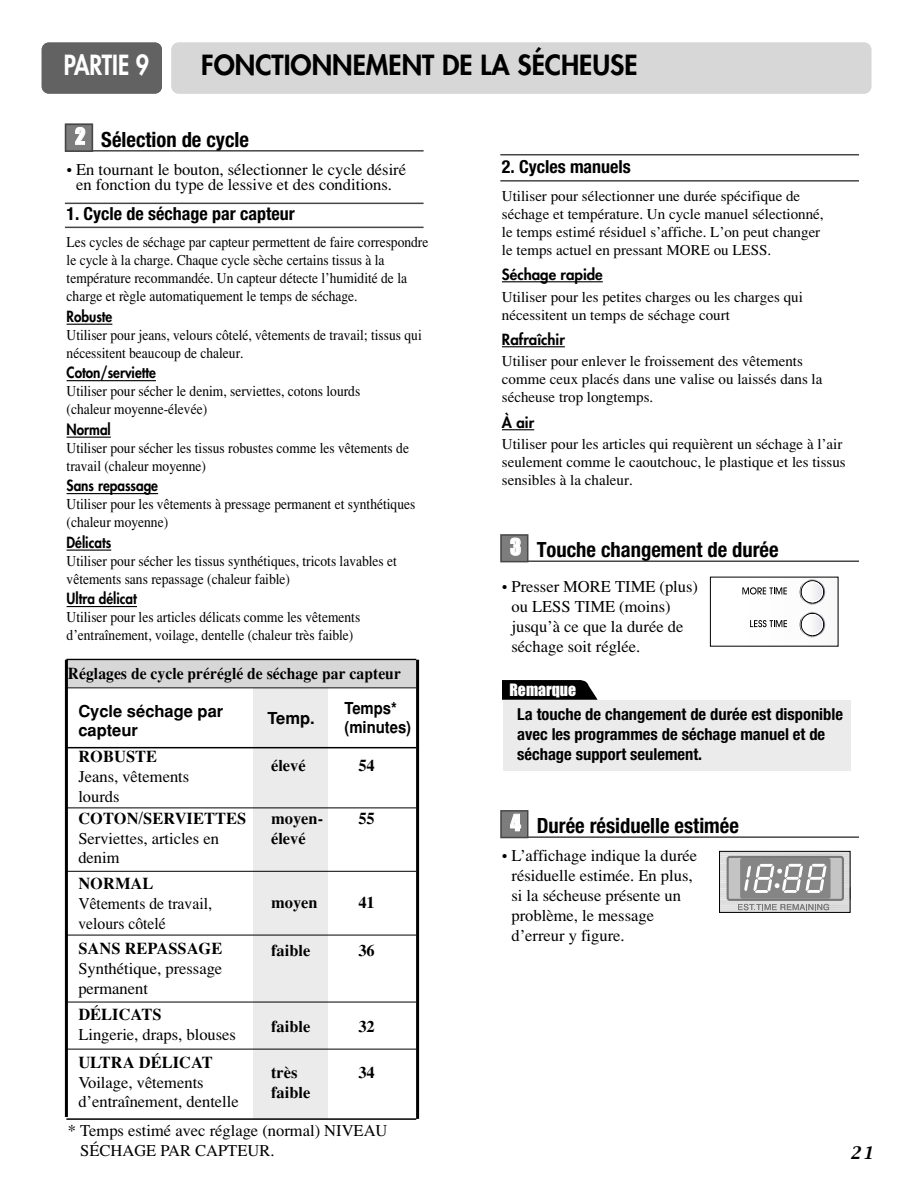
<style>
.page{position:relative;width:914px;height:1190px;background:#fff}
.page>*{position:absolute;margin:0;border:0;box-sizing:border-box;transform-origin:0 0}
.t1{font:800 27px "Futura";color:#000}
.t2{font:800 27px "Futura";color:#fff;scale:.85 1}
.t3{font:700 condensed 21px "Helvetica Neue";color:#000}
.t4{font:700 condensed 18px "Helvetica Neue";color:#000}
.t5{font:16.5px/19.8px "Times";color:#000}
.t6{font:700 16.5px/19.8px "Times";color:#000}
.t7{font:700 condensed 16.5px/19.8px "Helvetica Neue";color:#000}
.t8{font:700 16.5px "Times";color:#000;scale:.95 1}
.t9{font:16.5px/19.8px "Times";color:#000;scale:.95 1}
.t10{font:700 16.5px/19.8px "Helvetica";color:#000}
.t11{font:700 16.5px/19.8px "Helvetica";color:#000;scale:.9 1}
.t12{font:15.75px "Impact";color:#fff}
.t13{font:15px/18px "Times";color:#000;scale:.9 1}
.t14{font:15px/18px "Times";color:#000}
.t15{font:800 15px "Futura";color:#000;scale:.9 1}
.t16{font:800 15px "Futura";color:#000}
.t17{font:italic 15px "Capitals";color:#000}
.s1{font-family:"Impact";font-weight:400;font-stretch:normal;color:#fff}
</style>
<div class="page">
<div style="left:42px;top:43px;width:120px;height:51px;background:#626262;border-radius:7px"></div>
<div style="left:171px;top:43px;width:700px;height:51px;background:#d7d7d7;border-radius:7px"></div>
<div style="left:253px;top:688px;width:74px;height:431px;background:#ebebeb"></div>
<div style="left:67px;top:661px;width:349px;height:25px;background:#d7d7d7"></div>
<hr style="left:66px;top:658px;width:350px;height:2px;background:#000">
<hr style="left:66px;top:1118px;width:350px;height:1px;background:#000">
<hr style="left:66px;top:687px;width:350px;height:1px;background:#000">
<hr style="left:66px;top:747px;width:350px;height:1px;background:#000">
<hr style="left:66px;top:807px;width:350px;height:1px;background:#000">
<hr style="left:66px;top:871px;width:350px;height:1px;background:#000">
<hr style="left:66px;top:934px;width:350px;height:1px;background:#000">
<hr style="left:66px;top:1048px;width:350px;height:1px;background:#000">
<hr style="left:66px;top:1001px;width:350px;height:1px;background:#000">
<hr style="left:416px;top:659px;width:3px;height:459px;background:#000">
<hr style="left:65px;top:659px;width:3px;height:458px;background:#000">
<hr style="left:88px;top:150px;width:335px;height:2px;background:#464646">
<hr style="left:65px;top:226px;width:358px;height:2px;background:#464646">
<hr style="left:65px;top:202px;width:358px;height:2px;background:#464646">
<hr style="left:500px;top:154px;width:359px;height:1px;background:#464646">
<hr style="left:500px;top:180px;width:359px;height:2px;background:#464646">
<svg style="left:742px;top:579px;width:84px;height:59px"></svg>
<svg style="left:719px;top:853px;width:131px;height:60px;background:#aaa"></svg>
<div style="left:719px;top:851px;width:131px;height:61px;border:1px solid #000"></div>
<div style="left:503px;top:700px;width:347px;height:71px;background:#ebebeb"></div>
<svg style="left:503px;top:680px;width:94px;height:19px;background:#101010"></svg>
<div style="left:66px;top:124px;width:26px;height:27px;background:#7d7d7d"></div>
<div style="left:65px;top:124px;width:28px;height:28px;border:2px solid #464646"></div>
<hr style="left:524px;top:560px;width:335px;height:2px;background:#464646">
<div style="left:501px;top:535px;width:26px;height:26px;background:#7d7d7d"></div>
<div style="left:500px;top:534px;width:28px;height:28px;border:2px solid #464646"></div>
<hr style="left:524px;top:836px;width:335px;height:2px;background:#464646">
<div style="left:501px;top:810px;width:26px;height:27px;background:#7d7d7d"></div>
<div style="left:500px;top:810px;width:28px;height:28px;border:2px solid #464646"></div>
<hr style="left:67px;top:324px;width:45px;height:1px;background:#000">
<hr style="left:67px;top:380px;width:89px;height:1px;background:#000">
<hr style="left:67px;top:436px;width:44px;height:2px;background:#000">
<hr style="left:67px;top:493px;width:91px;height:1px;background:#000">
<hr style="left:67px;top:549px;width:44px;height:1px;background:#000">
<hr style="left:67px;top:606px;width:70px;height:1px;background:#000">
<hr style="left:502px;top:281px;width:101px;height:1px;background:#000">
<hr style="left:502px;top:346px;width:63px;height:1px;background:#000">
<hr style="left:502px;top:429px;width:32px;height:1px;background:#000">
<h1 class="t2" style="left:64px;top:52px;width:102px">PARTIE 9</h1>
<h1 class="t1" style="left:201px;top:52px;width:438px">FONCTIONNEMENT DE LA SÉCHEUSE</h1>
<h2 class="t3" style="left:75px;top:131px;width:175px"><span class="s1">2</span> Sélection de cycle</h2>
<p class="t5" style="left:66px;top:163px;width:341px;line-height:15px;text-align:center">• En tournant le bouton, sélectionner le cycle désiré en fonction du type de lessive et des conditions.</p>
<p class="t4" style="left:66px;top:207px;width:230px">1. Cycle de séchage par capteur</p>
<p class="t13" style="left:67px;top:234px;width:403px">Les cycles de séchage par capteur permettent de faire correspondre le cycle à la charge. Chaque cycle sèche certains tissus à la température recommandée. Un capteur détecte l’humidité de la charge et règle automatiquement le temps de séchage.</p>
<p class="t15" style="left:67px;top:309px;width:52px">Robuste</p>
<p class="t13" style="left:67px;top:327px;width:396px">Utiliser pour jeans, velours côtelé, vêtements de travail; tissus qui nécessitent beaucoup de chaleur.</p>
<p class="t15" style="left:67px;top:366px;width:101px">Coton/serviette</p>
<p class="t13" style="left:67px;top:383px;width:328px">Utiliser pour sécher le denim, serviettes, cotons lourds (chaleur moyenne-élevée)</p>
<p class="t15" style="left:67px;top:422px;width:51px">Normal</p>
<p class="t13" style="left:67px;top:440px;width:382px">Utiliser pour sécher les tissus robustes comme les vêtements de travail (chaleur moyenne)</p>
<p class="t15" style="left:67px;top:478px;width:103px">Sans repassage</p>
<p class="t13" style="left:67px;top:496px;width:389px">Utiliser pour les vêtements à pressage permanent et synthétiques (chaleur moyenne)</p>
<p class="t15" style="left:67px;top:535px;width:51px">Délicats</p>
<p class="t13" style="left:67px;top:553px;width:368px">Utiliser pour sécher les tissus synthétiques, tricots lavables et vêtements sans repassage (chaleur faible)</p>
<p class="t15" style="left:67px;top:591px;width:80px">Ultra délicat</p>
<p class="t13" style="left:67px;top:609px;width:328px">Utiliser pour les articles délicats comme les vêtements d’entraînement, voilage, dentelle (chaleur très faible)</p>
<p class="t8" style="left:68px;top:667px;width:352px">Réglages de cycle préréglé de séchage par capteur</p>
<p class="t10" style="left:78px;top:702px;width:146px">Cycle séchage par capteur</p>
<p class="t10" style="left:267px;top:709px;width:49px">Temp.</p>
<p class="t6" style="left:271px;top:757px;width:36px">élevé</p>
<p class="t6" style="left:78px;top:748px;width:80px">ROBUSTE</p>
<p class="t5" style="left:78px;top:768px;width:112px">Jeans, vêtements lourds</p>
<p class="t6" style="left:78px;top:809px;width:169px">COTON/SERVIETTES</p>
<p class="t5" style="left:78px;top:829px;width:142px">Serviettes, articles en denim</p>
<p class="t6" style="left:78px;top:875px;width:77px">NORMAL</p>
<p class="t9" style="left:78px;top:895px;width:142px">Vêtements de travail, velours côtelé</p>
<p class="t6" style="left:78px;top:940px;width:146px">SANS REPASSAGE</p>
<p class="t5" style="left:78px;top:960px;width:145px">Synthétique, pressage permanent</p>
<p class="t6" style="left:78px;top:1006px;width:85px">DÉLICATS</p>
<p class="t5" style="left:78px;top:1026px;width:159px">Lingerie, draps, blouses</p>
<p class="t6" style="left:78px;top:1053px;width:136px">ULTRA DÉLICAT</p>
<p class="t5" style="left:78px;top:1073px;width:162px">Voilage, vêtements d’entraînement, dentelle</p>
<p class="t6" style="left:271px;top:810px;width:54px">moyen&shy;élevé</p>
<p class="t6" style="left:271px;top:894px;width:48px">moyen</p>
<p class="t6" style="left:271px;top:942px;width:41px">faible</p>
<p class="t6" style="left:271px;top:1017px;width:41px">faible</p>
<p class="t6" style="left:271px;top:1064px;width:41px">très faible</p>
<p class="t11" style="left:344px;top:699px;width:76px">Temps* (minutes)</p>
<p class="t6" style="left:358px;top:757px;width:18px">54</p>
<p class="t6" style="left:358px;top:810px;width:18px">55</p>
<p class="t6" style="left:358px;top:894px;width:18px">41</p>
<p class="t6" style="left:358px;top:942px;width:18px">36</p>
<p class="t6" style="left:358px;top:1017px;width:18px">32</p>
<p class="t6" style="left:358px;top:1064px;width:18px">34</p>
<p class="t5" style="left:80px;top:1121px;width:309px;text-indent:-12px">* Temps estimé avec réglage (normal) NIVEAU<br>SÉCHAGE PAR CAPTEUR.</p>
<p class="t4" style="left:501px;top:160px;width:131px">2. Cycles manuels</p>
<p class="t14" style="left:502px;top:188px;width:323px">Utiliser pour sélectionner une durée spécifique de séchage et température. Un cycle manuel sélectionné, le temps estimé résiduel s’affiche. L’on peut changer le temps actuel en pressant MORE ou LESS.</p>
<p class="t16" style="left:502px;top:267px;width:102px">Séchage rapide</p>
<p class="t14" style="left:502px;top:289px;width:302px">Utiliser pour les petites charges ou les charges qui nécessitent un temps de séchage court</p>
<p class="t16" style="left:502px;top:332px;width:64px">Rafraîchir</p>
<p class="t14" style="left:502px;top:354px;width:322px">Utiliser pour enlever le froissement des vêtements comme ceux placés dans une valise ou laissés dans la sécheuse trop longtemps.</p>
<p class="t16" style="left:502px;top:415px;width:34px">À air</p>
<p class="t14" style="left:502px;top:437px;width:345px">Utiliser pour les articles qui requièrent un séchage à l’air seulement comme le caoutchouc, le plastique et les tissus sensibles à la chaleur.</p>
<h2 class="t3" style="left:510px;top:542px;width:270px"><span class="s1">3</span> Touche changement de durée</h2>
<p class="t5" style="left:511px;top:578px;width:188px;text-indent:-10px">• Presser MORE TIME (plus) ou LESS TIME (moins) jusqu’à ce que la durée de séchage soit réglée.</p>
<p class="t12" style="left:509px;top:684px;width:68px">Remarque</p>
<p class="t7" style="left:517px;top:706px;width:327px">La touche de changement de durée est disponible avec les programmes de séchage manuel et de séchage support seulement.</p>
<h2 class="t3" style="left:510px;top:818px;width:230px"><span class="s1">4</span> Durée résiduelle estimée</h2>
<p class="t5" style="left:511px;top:847px;width:187px;text-indent:-10px">• L’affichage indique la durée résiduelle estimée. En plus, si la sécheuse présente un problème, le message d’erreur y figure.</p>
<p class="t17" style="left:850px;top:1145px;width:26px">21</p>
</div>
